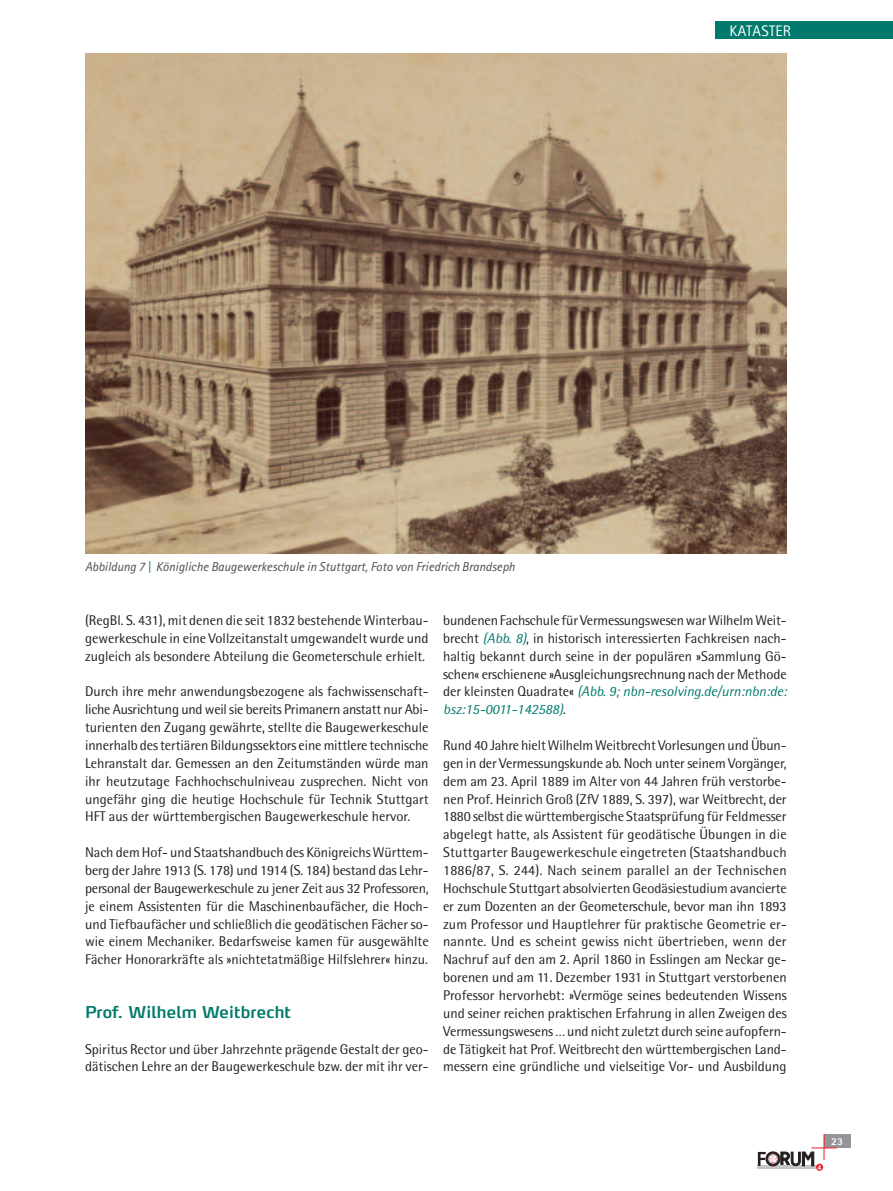
<style>
.page{position:relative;width:893px;height:1191px;background:#fff}
.page>*{position:absolute;margin:0;border:0;box-sizing:border-box;transform-origin:0 0}
.t1{font:600 16.2px "Max";letter-spacing:.01em;color:#007a6c}
.t2{font:15.3px "Rotis Sans Serif";letter-spacing:.02em;color:#fff}
.t3{font:14.1px/17.9px "Rotis Semi Sans";color:#231f20;text-align:justify}
.t4{font:italic 12.9px "Rotis Sans Serif";color:#4b4c4d}
.t5{font:800 10.5px "Rotis Sans Serif";color:#fff}
.t6{font:800 7.5px "Rotis Sans Serif";color:#fff}
.s1{color:#007a6c}
.s2{font-style:italic;color:#007a6c}
</style>
<div class="page">
<img style="left:85px;top:54px;width:702px;height:499px">
<div style="left:824px;top:1134px;width:26px;height:14px;background:#939598"></div>
<hr style="left:758px;top:1165px;width:60px;height:3px;background:#c5c6c8">
<div style="left:816px;top:1163px;width:7px;height:7px;background:#ee1d23;border-radius:50%"></div>
<svg style="left:758px;top:1134px;width:79px;height:32px"></svg>
<div style="left:715px;top:21px;width:178px;height:18px;background:#007a6c"></div>
<p class="t2" style="left:729px;top:25px;width:63px">KATASTER</p>
<p class="t4" style="left:85px;top:562px;width:431px">Abbildung 7 <span class="s1">|</span> Königliche Baugewerkeschule in Stuttgart, Foto von Friedrich Brandseph</p>
<p class="t3" style="left:85px;top:612px;width:345px">(RegBl. S. 431), mit denen die seit 1832 bestehende Winterbau&shy;gewerkeschule in eine Vollzeitanstalt umgewandelt wurde und zugleich als besondere Abteilung die Geometerschule erhielt.</p>
<p class="t3" style="left:85px;top:684px;width:345px">Durch ihre mehr anwendungsbezogene als fachwissenschaft&shy;liche Ausrichtung und weil sie bereits Primanern anstatt nur Abi&shy;turienten den Zugang gewährte, stellte die Baugewerkeschule innerhalb des tertiären Bildungssektors eine mittlere technische Lehranstalt dar. Gemessen an den Zeitumständen würde man ihr heutzutage Fachhochschulniveau zusprechen. Nicht von ungefähr ging die heutige Hochschule für Technik Stuttgart HFT aus der württembergischen Baugewerkeschule hervor.</p>
<p class="t3" style="left:85px;top:845px;width:345px">Nach dem Hof- und Staatshandbuch des Königreichs Württem&shy;berg der Jahre 1913 (S. 178) und 1914 (S. 184) bestand das Lehr&shy;personal der Baugewerkeschule zu jener Zeit aus 32 Professoren, je einem Assistenten für die Maschinenbaufächer, die Hoch&shy;und Tiefbaufächer und schließlich die geodätischen Fächer so&shy;wie einem Mechaniker. Bedarfsweise kamen für ausgewählte Fächer Honorarkräfte als »nichtetatmäßige Hilfslehrer« hinzu.</p>
<p class="t1" style="left:85px;top:1005px;width:208px">Prof. Wilhelm Weitbrecht</p>
<p class="t3" style="left:85px;top:1041px;width:345px">Spiritus Rector und über Jahrzehnte prägende Gestalt der geo&shy;dätischen Lehre an der Baugewerkeschule bzw. der mit ihr ver-</p>
<p class="t3" style="left:443px;top:612px;width:345px">bundenen Fachschule für VermessungswesenwarWilhelmWeit&shy;brecht <span class="s2">(Abb. 8)</span>, in historisch interessierten Fachkreisen nach&shy;haltig bekannt durch seine in der populären »Sammlung Gö&shy;schen« erschienene »Ausgleichungsrechnung nach der Methode der kleinsten Quadrate« <span class="s2">(Abb. 9; nbn-resolving.de/urn:nbn:de: bsz:15-0011-142588)</span>.</p>
<p class="t3" style="left:443px;top:737px;width:345px">Rund 40 Jahre hielt Wilhelm Weitbrecht Vorlesungen und Übun&shy;gen in der Vermessungskunde ab. Noch unter seinem Vorgänger, dem am 23. April 1889 im Alter von 44 Jahren früh verstorbe&shy;nen Prof. Heinrich Groß (ZfV 1889, S. 397), war Weitbrecht, der 1880 selbst die württembergische Staatsprüfung für Feldmesser abgelegt hatte, als Assistent für geodätische Übungen in die Stuttgarter Baugewerkeschule eingetreten (Staatshandbuch 1886/87, S. 244). Nach seinem parallel an der Technischen Hochschule Stuttgart absolvierten Geodäsiestudium avancierte er zum Dozenten an der Geometerschule, bevor man ihn 1893 zum Professor und Hauptlehrer für praktische Geometrie er&shy;nannte. Und es scheint gewiss nicht übertrieben, wenn der Nachruf auf den am 2. April 1860 in Esslingen am Neckar ge&shy;borenen und am 11. Dezember 1931 in Stuttgart verstorbenen Professor hervorhebt: »Vermöge seines bedeutenden Wissens und seiner reichen praktischen Erfahrung in allen Zweigen des Vermessungswesens … und nicht zuletzt durch seine aufopfern&shy;de Tätigkeit hat Prof. Weitbrecht den württembergischen Land&shy;messern eine gründliche und vielseitige Vor- und Ausbildung</p>
<p class="t6" style="left:817px;top:1164px;width:6px">4</p>
<p class="t5" style="left:831px;top:1137px;width:13px">23</p>
</div>
